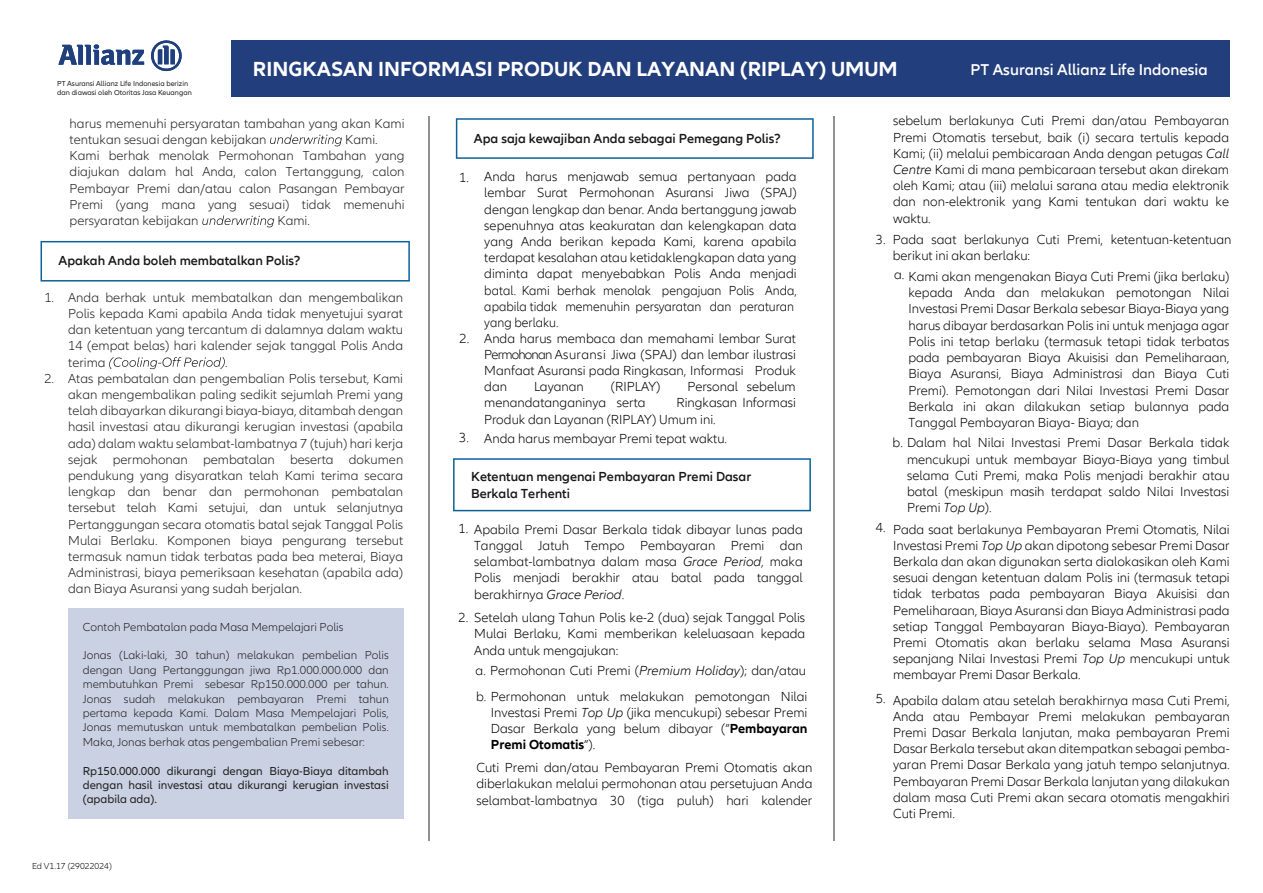
<style>
.page{position:relative;width:1263px;height:893px;background:#fff}
.page>*{position:absolute;margin:0;border:0;box-sizing:border-box;transform-origin:0 0}
.t1{font:700 21px "Allianz Neo";color:#fff}
.t2{font:600 16.2px "Allianz Neo";color:#fff}
.t3{font:300 13.5px/16.2px "Allianz Neo";color:#000;text-align:justify}
.t4{font:300 13.5px/16.2px "Allianz Neo";color:#221f20}
.t5{font:600 13.5px/16.2px "Allianz Neo";color:#181718}
.t6{font:300 12px/14.4px "Allianz Neo";color:#221f20;text-align:justify}
.t7{font:12px/14.4px "Allianz Neo";color:#221f20;text-align:justify}
.t8{font:300 9px "Allianz Neo";color:#000101}
.t9{font:7.5px/9px "Allianz Neo";color:#221f1f}
.s1{font-style:italic}
.s2{font-weight:700}
</style>
<div class="page">
<svg style="left:41px;top:241px;width:369px;height:41px"></svg>
<svg style="left:456px;top:118px;width:358px;height:41px"></svg>
<svg style="left:270px;top:134px;width:72px;height:12px"></svg>
<svg style="left:202px;top:215px;width:72px;height:12px"></svg>
<svg style="left:109px;top:357px;width:116px;height:12px"></svg>
<div style="left:231px;top:40px;width:998px;height:56px;background:#223e7c"></div>
<svg style="left:58px;top:44px;width:86px;height:21px"></svg>
<svg style="left:151px;top:40px;width:31px;height:31px"></svg>
<hr style="left:834px;top:116px;width:1px;height:725px;background:#929090">
<hr style="left:428px;top:116px;width:2px;height:725px;background:#929090">
<div style="left:68px;top:608px;width:335px;height:211px;background:#cad1e2"></div>
<svg style="left:453px;top:458px;width:358px;height:53px"></svg>
<p class="t9" style="left:57px;top:79px;width:136px">PT Asuransi Allianz Life Indonesia berizin dan diawasi oleh Otoritas Jasa Keuangan</p>
<h1 class="t1" style="left:253px;top:57px;width:646px">RINGKASAN INFORMASI PRODUK DAN LAYANAN (RIPLAY) UMUM</h1>
<p class="t2" style="left:970px;top:60px;width:239px">PT Asuransi Allianz Life Indonesia</p>
<p class="t4" style="left:70px;top:115px;width:336px">harus memenuhi persyaratan tambahan yang akan Kami tentukan sesuai dengan kebijakan</p>
<p class="t4" style="left:70px;top:132px;width:337px;text-indent:276px">Kami.<br>Kami berhak menolak Permohonan Tambahan yang diajukan dalam hal Anda, calon Tertanggung, calon Pembayar Premi dan/atau calon Pasangan Pembayar Premi (yang mana yang sesuai) tidak memenuhi persyaratan kebijakan</p>
<p class="t4" style="left:278px;top:213px;width:34px">Kami.</p>
<p class="t5" style="left:59px;top:253px;width:243px">Apakah Anda boleh membatalkan Polis?</p>
<p class="t4" style="left:44px;top:290px;width:11px">1.</p>
<p class="t4" style="left:44px;top:371px;width:11px">2.</p>
<p class="t4" style="left:68px;top:290px;width:336px;text-align:justify">Anda berhak untuk membatalkan dan mengembalikan Polis kepada Kami apabila Anda tidak menyetujui syarat dan ketentuan yang tercantum di dalamnya dalam waktu 14 (empat belas) hari kalender sejak tanggal Polis Anda terima</p>
<p class="t4" style="left:68px;top:354px;width:337px;text-indent:157px">.<br>Atas pembatalan dan pengembalian Polis tersebut, Kami akan mengembalikan paling sedikit sejumlah Premi yang telah dibayarkan dikurangi biaya-biaya, ditambah dengan hasil investasi atau dikurangi kerugian investasi (apabila ada) dalam waktu selambat-lambatnya 7 (tujuh) hari kerja sejak permohonan pembatalan beserta dokumen pendukung yang disyaratkan telah Kami terima secara lengkap dan benar dan permohonan pembatalan tersebut telah Kami setujui, dan untuk selanjutnya Pertanggungan secara otomatis batal sejak Tanggal Polis Mulai Berlaku. Komponen biaya pengurang tersebut termasuk namun tidak terbatas pada bea meterai, Biaya Administrasi, biaya pemeriksaan kesehatan (apabila ada) dan Biaya Asuransi yang sudah berjalan.</p>
<p class="t6" style="left:83px;top:620px;width:262px">Contoh Pembatalan pada Masa Mempelajari Polis</p>
<p class="t6" style="left:83px;top:648px;width:308px">Jonas (Laki-laki, 30 tahun) melakukan pembelian Polis dengan Uang Pertanggungan jiwa Rp1.000.000.000 dan membutuhkan Premi sebesar Rp150.000.000 per tahun.<br>Jonas sudah melakukan pembayaran Premi tahun pertama kepada Kami. Dalam Masa Mempelajari Polis, Jonas memutuskan untuk membatalkan pembelian Polis.<br>Maka, Jonas berhak atas pengembalian Premi sebesar:</p>
<p class="t7" style="left:83px;top:764px;width:307px">Rp150.000.000 dikurangi dengan Biaya-Biaya ditambah dengan hasil investasi atau dikurangi kerugian investasi (apabila ada).</p>
<p class="t8" style="left:32px;top:860px;width:81px">Ed V1.16 (10102023)</p>
<p class="t8" style="left:56px;top:860px;width:52px">9 (2 12202 )</p>
<p class="t8" style="left:56px;top:860px;width:30px">2014 3</p>
<p class="t8" style="left:56px;top:860px;width:11px">51</p>
<p class="t8" style="left:61px;top:860px;width:30px">2 901</p>
<p class="t8" style="left:56px;top:860px;width:21px">6 8</p>
<p class="t8" style="left:61px;top:860px;width:21px">4 05</p>
<p class="t8" style="left:61px;top:860px;width:6px">3</p>
<p class="t8" style="left:61px;top:860px;width:6px">7</p>
<p class="t8" style="left:99px;top:860px;width:11px">34</p>
<p class="t8" style="left:61px;top:860px;width:30px">5 23 3</p>
<p class="t5" style="left:474px;top:131px;width:308px">Apa saja kewajiban Anda sebagai Pemegang Polis?</p>
<p class="t3" style="left:459px;top:169px;width:11px">1.</p>
<p class="t3" style="left:484px;top:169px;width:314px;text-align:left">Anda harus menjawab semua pertanyaan pada lembar Surat Permohonan Asuransi Jiwa (SPAJ) dengan lengkap dan benar. Anda bertanggung jawab sepenuhnya atas keakuratan dan kelengkapan data yang Anda berikan kepada Kami, karena apabila terdapat kesalahan atau ketidaklengkapan data yang diminta dapat menyebabkan Polis Anda menjadi batal. Kami berhak menolak pengajuan Polis Anda, apabila tidak memenuhin persyaratan dan peraturan yang berlaku.</p>
<p class="t3" style="left:460px;top:330px;width:11px">2.</p>
<p class="t3" style="left:484px;top:330px;width:313px">Anda harus membaca dan memahami lembar Surat Permohonan Asuransi Jiwa (SPAJ) dan lembar ilustrasi Manfaat Asuransi pada Ringkasan, Informasi Produk dan</p>
<p class="t3" style="left:534px;top:379px;width:51px">Layanan</p>
<p class="t3" style="left:611px;top:379px;width:51px">(RIPLAY)</p>
<p class="t3" style="left:687px;top:379px;width:110px">Personal sebelum</p>
<p class="t3" style="left:484px;top:395px;width:163px">menandatanganinya serta</p>
<p class="t3" style="left:484px;top:395px;width:313px;text-indent:192px">Ringkasan Informasi<br>Produk dan Layanan (RIPLAY) Umum ini.</p>
<p class="t3" style="left:459px;top:429px;width:11px">3.</p>
<p class="t3" style="left:484px;top:430px;width:244px">Anda harus membayar Premi tepat waktu.</p>
<p class="t5" style="left:471px;top:469px;width:282px">Ketentuan mengenai Pembayaran Premi Dasar<br>Berkala Terhenti</p>
<p class="t3" style="left:474px;top:521px;width:330px;text-indent:-16px">1. Apabila Premi Dasar Berkala tidak dibayar lunas pada Tanggal Jatuh Tempo Pembayaran Premi dan selambat-lambatnya dalam masa <span class="s1">Grace Period</span>, maka Polis menjadi berakhir atau batal pada tanggal berakhirnya <span class="s1">Grace Period</span>.</p>
<p class="t3" style="left:474px;top:610px;width:332px;text-indent:-16px">2. Setelah ulang Tahun Polis ke-2 (dua) sejak Tanggal Polis Mulai Berlaku, Kami memberikan keleluasaan kepada Anda untuk mengajukan:</p>
<p class="t3" style="left:476px;top:659px;width:333px;line-height:25.2px">a. Permohonan Cuti Premi (<span class="s1">Premium Holiday</span>); dan/atau b. Permohonan untuk melakukan pemotongan Nilai</p>
<p class="t3" style="left:491px;top:705px;width:318px">Investasi Premi <span class="s1">Top Up</span> (jika mencukupi) sebesar Premi Dasar Berkala yang belum dibayar (”<span class="s2">Pembayaran Premi Otomatis</span>”).</p>
<p class="t3" style="left:476px;top:760px;width:337px">Cuti Premi dan/atau Pembayaran Premi Otomatis akan diberlakukan melalui permohonan atau persetujuan Anda selambat-lambatnya 30 (tiga puluh) hari kalender</p>
<p class="t3" style="left:876px;top:232px;width:11px">3.</p>
<p class="t3" style="left:876px;top:520px;width:11px">4.</p>
<p class="t3" style="left:876px;top:691px;width:11px">5.</p>
<p class="t3" style="left:893px;top:113px;width:338px">sebelum berlakunya Cuti Premi dan/atau Pembayaran Premi Otomatis tersebut, baik (i) secara tertulis kepada Kami; (ii) melalui pembicaraan Anda dengan petugas <span class="s1">Call Centre</span> Kami di mana pembicaraan tersebut akan direkam oleh Kami; atau (iii) melalui sarana atau media elektronik dan non-elektronik yang Kami tentukan dari waktu ke waktu.</p>
<p class="t3" style="left:893px;top:232px;width:340px">Pada saat berlakunya Cuti Premi, ketentuan-ketentuan berikut ini akan berlaku:</p>
<p class="t3" style="left:908px;top:269px;width:322px">Kami akan mengenakan Biaya Cuti Premi (jika berlaku) kepada Anda dan melakukan pemotongan Nilai Investasi Premi Dasar Berkala sebesar Biaya-Biaya yang harus dibayar berdasarkan Polis ini untuk menjaga agar Polis ini tetap berlaku (termasuk tetapi tidak terbatas pada pembayaran Biaya Akuisisi dan Pemeliharaan, Biaya Asuransi, Biaya Administrasi dan Biaya Cuti Premi). Pemotongan dari Nilai Investasi Premi Dasar Berkala ini akan dilakukan setiap bulannya pada Tanggal Pembayaran Biaya- Biaya; dan</p>
<p class="t3" style="left:894px;top:267px;width:12px">a.</p>
<p class="t3" style="left:907px;top:435px;width:324px;text-indent:-14px">b. Dalam hal Nilai Investasi Premi Dasar Berkala tidak mencukupi untuk membayar Biaya-Biaya yang timbul selama Cuti Premi, maka Polis menjadi berakhir atau batal (meskipun masih terdapat saldo Nilai Investasi Premi <span class="s1">Top Up</span>).</p>
<p class="t3" style="left:893px;top:521px;width:338px">Pada saat berlakunya Pembayaran Premi Otomatis, Nilai Investasi Premi <span class="s1">Top Up</span> akan dipotong sebesar Premi Dasar Berkala dan akan digunakan serta dialokasikan oleh Kami sesuai dengan ketentuan dalam Polis ini (termasuk tetapi tidak terbatas pada pembayaran Biaya Akuisisi dan Pemeliharaan, Biaya Asuransi dan Biaya Administrasi pada setiap Tanggal Pembayaran Biaya-Biaya). Pembayaran Premi Otomatis akan berlaku selama Masa Asuransi sepanjang Nilai Investasi Premi <span class="s1">Top Up</span> mencukupi untuk membayar Premi Dasar Berkala.</p>
<p class="t3" style="left:893px;top:692px;width:338px">Apabila dalam atau setelah berakhirnya masa Cuti Premi, Anda atau Pembayar Premi melakukan pembayaran Premi Dasar Berkala lanjutan, maka pembayaran Premi Dasar Berkala tersebut akan ditempatkan sebagai pemba&shy;yaran Premi Dasar Berkala yang jatuh tempo selanjutnya.<br>Pembayaran Premi Dasar Berkala lanjutan yang dilakukan dalam masa Cuti Premi akan secara otomatis mengakhiri Cuti Premi.</p>
</div>
